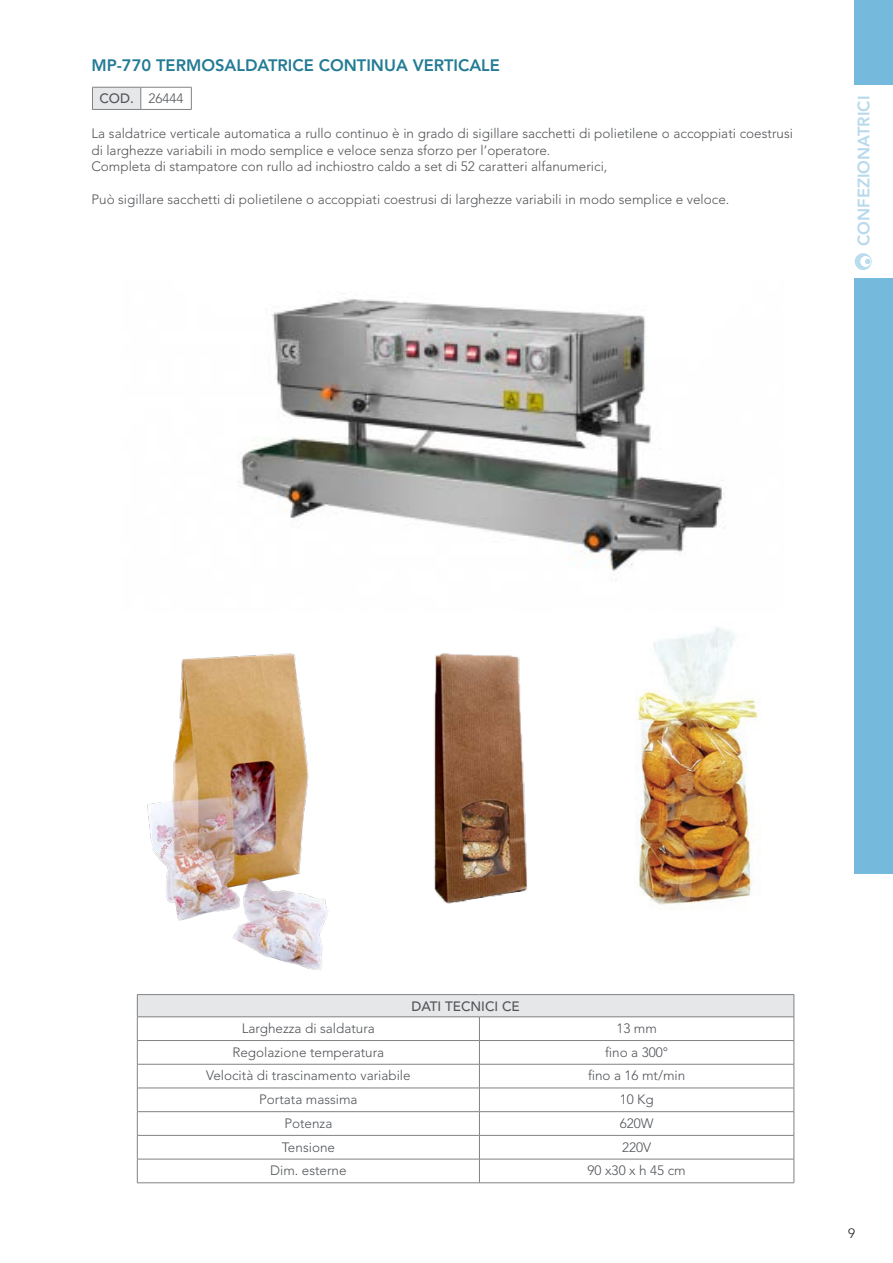
<style>
.page{position:relative;width:893px;height:1263px;background:#fff}
.page>*{position:absolute;margin:0;border:0;box-sizing:border-box;transform-origin:0 0}
.t1{font:800 16.5px "Avenir LT Std";color:#237b95}
.t2{font:800 16.5px "Avenir LT Std";color:#b8d9ec}
.t3{font:300 13.5px/16.5px "Avenir LT Std";color:#515458}
.t4{font:300 13.5px "Avenir LT Std";color:#525559}
.t5{font:500 13.5px "Avenir LT Std";color:#515458}
.t6{font:300 13.5px "Avenir LT Std";color:#231f20}
</style>
<div class="page">
<div style="left:855px;top:278px;width:38px;height:595px;background:#75b9dc"></div>
<div style="left:855px;top:0;width:38px;height:85px;background:#75b9dc"></div>
<svg style="left:855px;top:253px;width:17px;height:17px"></svg>
<div style="left:92px;top:87px;width:49px;height:22px;background:#e6e7e9"></div>
<hr style="left:92px;top:87px;width:49px;height:1px;background:#808285">
<svg style="left:92px;top:87px;width:1px;height:22px"></svg>
<hr style="left:141px;top:87px;width:51px;height:1px;background:#808285">
<svg style="left:141px;top:87px;width:1px;height:22px"></svg>
<svg style="left:191px;top:87px;width:1px;height:22px"></svg>
<hr style="left:92px;top:109px;width:49px;height:1px;background:#808285">
<hr style="left:141px;top:109px;width:51px;height:1px;background:#808285">
<div style="left:137px;top:994px;width:657px;height:23px;background:#e6e7e9"></div>
<hr style="left:137px;top:994px;width:342px;height:1px;background:#808285">
<hr style="left:479px;top:994px;width:315px;height:1px;background:#808285">
<hr style="left:137px;top:1016px;width:342px;height:1px;background:#808285">
<hr style="left:479px;top:1016px;width:315px;height:1px;background:#808285">
<hr style="left:137px;top:1040px;width:342px;height:1px;background:#808285">
<hr style="left:479px;top:1040px;width:315px;height:1px;background:#808285">
<hr style="left:137px;top:1064px;width:342px;height:1px;background:#808285">
<hr style="left:479px;top:1064px;width:315px;height:1px;background:#808285">
<hr style="left:137px;top:1088px;width:342px;height:1px;background:#808285">
<hr style="left:479px;top:1088px;width:315px;height:1px;background:#808285">
<hr style="left:137px;top:1111px;width:342px;height:1px;background:#808285">
<hr style="left:479px;top:1111px;width:315px;height:1px;background:#808285">
<hr style="left:137px;top:1135px;width:342px;height:1px;background:#808285">
<hr style="left:479px;top:1135px;width:315px;height:1px;background:#808285">
<hr style="left:137px;top:1159px;width:342px;height:1px;background:#808285">
<svg style="left:137px;top:995px;width:1px;height:187px"></svg>
<hr style="left:479px;top:1159px;width:315px;height:1px;background:#808285">
<svg style="left:479px;top:1017px;width:1px;height:165px"></svg>
<svg style="left:794px;top:995px;width:1px;height:187px"></svg>
<hr style="left:137px;top:1182px;width:342px;height:1px;background:#808285">
<hr style="left:479px;top:1182px;width:315px;height:1px;background:#808285">
<img style="left:239px;top:299px;width:485px;height:272px">
<img style="left:147px;top:653px;width:182px;height:317px">
<img style="left:636px;top:627px;width:123px;height:278px">
<img style="left:434px;top:653px;width:93px;height:251px">
<p class="t1" style="left:91px;top:56px;width:410px">MP-770 TERMOSALDATRICE CONTINUA VERTICALE</p>
<p class="t5" style="left:99px;top:91px;width:36px">COD.</p>
<p class="t3" style="left:149px;top:91px;width:37px">26444</p>
<p class="t3" style="left:91px;top:125px;width:703px">La saldatrice verticale automatica a rullo continuo è in grado di sigillare sacchetti di polietilene o accoppiati coestrusi di larghezze variabili in modo semplice e veloce senza sforzo per l’operatore.</p>
<p class="t3" style="left:91px;top:158px;width:517px">Completa di stampatore con rullo ad inchiostro caldo a set di 52 caratteri alfanumerici,</p>
<p class="t4" style="left:91px;top:191px;width:639px">Può sigillare sacchetti di polietilene o accoppiati coestrusi di larghezze variabili in modo semplice e veloce.</p>
<p class="t2" style="left:854px;top:246px;width:152px;rotate:-90deg">CONFEZIONATRICI</p>
<p class="t5" style="left:411px;top:998px;width:110px">DATI TECNICI CE</p>
<p class="t3" style="left:242px;top:1020px;width:135px">Larghezza di saldatura</p>
<p class="t3" style="left:616px;top:1020px;width:42px">13 mm</p>
<p class="t3" style="left:232px;top:1044px;width:153px">Regolazione temperatura</p>
<p class="t3" style="left:605px;top:1044px;width:65px">fino a 300°</p>
<p class="t3" style="left:206px;top:1067px;width:206px">Velocità di trascinamento variabile</p>
<p class="t3" style="left:588px;top:1067px;width:99px">fino a 16 mt/min</p>
<p class="t3" style="left:259px;top:1091px;width:100px">Portata massima</p>
<p class="t3" style="left:620px;top:1091px;width:36px">10 Kg</p>
<p class="t3" style="left:284px;top:1115px;width:50px">Potenza</p>
<p class="t3" style="left:620px;top:1115px;width:35px">620W</p>
<p class="t3" style="left:282px;top:1139px;width:55px">Tensione</p>
<p class="t3" style="left:622px;top:1139px;width:31px">220V</p>
<p class="t3" style="left:270px;top:1162px;width:78px">Dim. esterne</p>
<p class="t3" style="left:588px;top:1162px;width:100px">90 x30 x h 45 cm</p>
<p class="t6" style="left:848px;top:1225px;width:9px">9</p>
</div>
